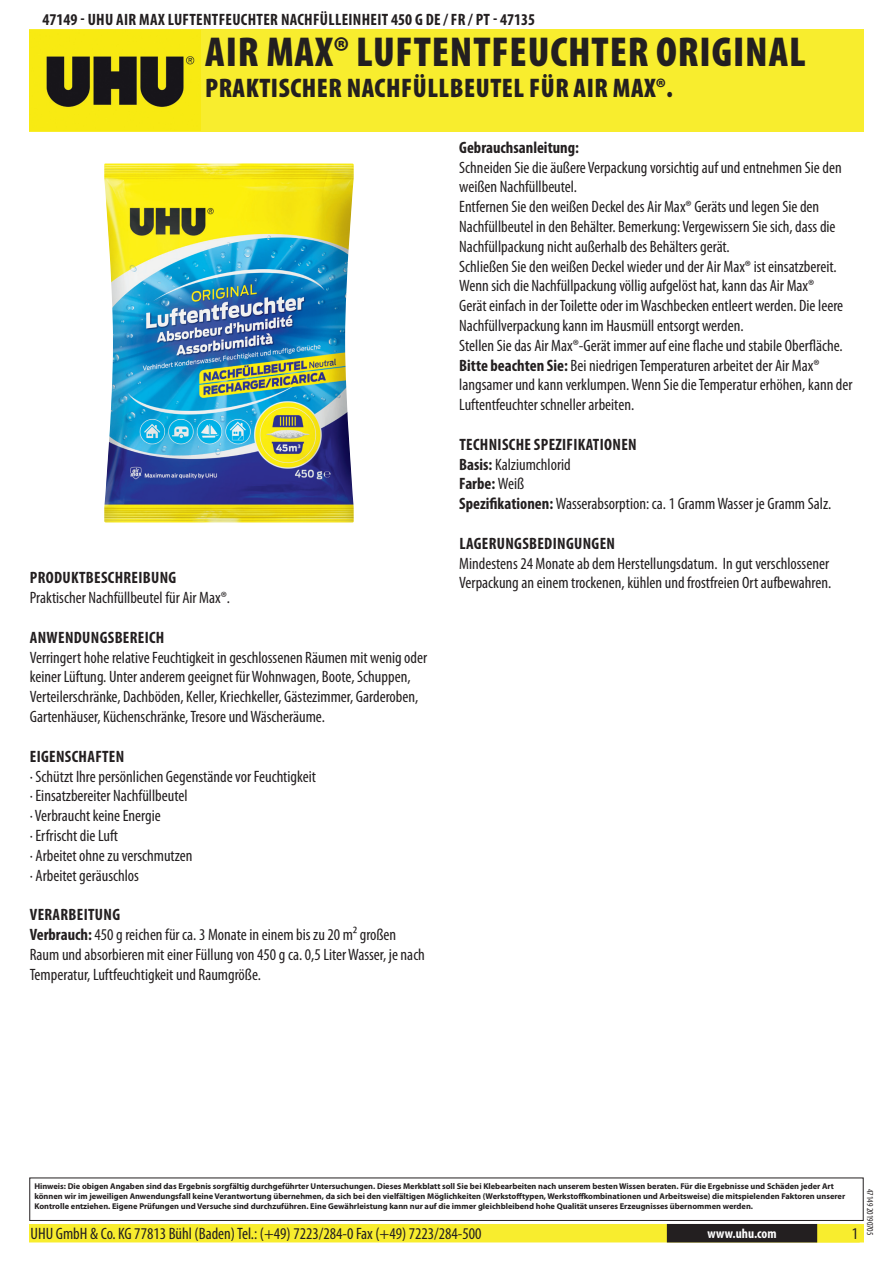
<style>
.page{position:relative;width:893px;height:1263px;background:#fff}
.page>*{position:absolute;margin:0;border:0;box-sizing:border-box;transform-origin:0 0}
.t1{font:900 condensed 42px "Myriad Pro";letter-spacing:.02em;color:#231f20}
.t2{font:900 condensed 27px "Myriad Pro";letter-spacing:.02em;color:#231f20}
.t3{font:condensed 16.5px/19.8px "Myriad Pro";color:#231f20}
.t4{font:700 condensed 16.5px "Myriad Pro";letter-spacing:.02em;color:#231f20}
.t5{font:700 condensed 16.5px "Myriad Pro";color:#231f20}
.t6{font:700 condensed 13.5px "Myriad Pro";color:#fff}
.t7{font:condensed 9px "Myriad Pro";color:#231f20}
.t8{font:700 8.4px/10.1px "Myriad Pro";color:#231f20}
.s1{font-weight:700}
</style>
<div class="page">
<div style="left:30px;top:1225px;width:833px;height:17px;background:#f8ed2e"></div>
<div style="left:29px;top:1224px;width:835px;height:18px;border:2px solid #f8ed2e"></div>
<div style="left:816px;top:1224px;width:44px;height:18px;border:2px solid #f8ed2e"></div>
<div style="left:668px;top:1225px;width:148px;height:17px;background:#231f20"></div>
<div style="left:667px;top:1224px;width:150px;height:18px;border:2px solid #231f20"></div>
<div style="left:29px;top:1177px;width:835px;height:44px;border:1px solid #231f20"></div>
<div style="left:30px;top:30px;width:834px;height:102px;background:#f8ed2e"></div>
<img style="left:30px;top:31px;width:171px;height:100px">
<img style="left:104px;top:163px;width:250px;height:360px">
<p class="t4" style="left:43px;top:9px;width:256px">47149 - UHU AIR MAX LUFTENTFEUCHTER NACHF</p>
<p class="t4" style="left:320px;top:9px;width:17px">ÜLLEINHEIT</p>
<p class="t5" style="left:391px;top:9px;width:146px">450 G DE / FR / PT - 47135</p>
<h1 class="t1" style="left:205px;top:25px;width:602px">AIR MAX® LUFTENTFEUCHTER ORIGINAL</h1>
<h2 class="t2" style="left:205px;top:70px;width:469px">PRAKTISCHER NACHFÜLLBEUTEL FÜR AIR MAX®.</h2>
<p class="t4" style="left:30px;top:568px;width:58px">PRODU KTBESCHREIBUN</p>
<p class="t4" style="left:169px;top:568px;width:9px">G</p>
<p class="t3" style="left:30px;top:588px;width:202px">Praktischer Nachfüllbeutel für Air Max®.</p>
<p class="t4" style="left:30px;top:627px;width:38px">ANWENDUN</p>
<p class="t4" style="left:100px;top:627px;width:17px">GSBEREICH</p>
<p class="t3" style="left:30px;top:647px;width:399px">Verringert hohe relative Feuchtigkeit in geschlossenen Räumen mit wenig oder keiner Lüftung. Unter anderem geeignet für Wohnwagen, Boote, Schuppen, Verteilerschränke, Dachböden, Keller, Kriechkeller, Gästezimmer, Garderoben, Gartenhäuser, Küchenschränke, Tresore und Wäscheräume.</p>
<p class="t4" style="left:30px;top:746px;width:28px">EIGENSCHAFTEN</p>
<p class="t3" style="left:30px;top:766px;width:288px">· Schützt Ihre persönlichen Gegenstände vor Feuchtigkeit · Einsatzbereiter Nachfüllbeutel<br>· Verbraucht keine Energie<br>· Erfrischt die Luft<br>· Arbeitet ohne zu verschmutzen<br>· Arbeitet geräuschlos</p>
<p class="t4" style="left:30px;top:904px;width:17px">VERARBEITUN</p>
<p class="t3" style="left:30px;top:904px;width:397px;text-indent:83px"><span class="s1">G<br>VERBRAUCH:</span> 450 g reichen für ca. 3 Monate in einem bis zu 20 m² großen Raum und absorbieren mit einer Füllung von 450 g ca. 0,5 Liter Wasser, je nach Temperatur, Luftfeuchtigkeit und Raumgröße.</p>
<p class="t5" style="left:459px;top:137px;width:121px">GEBRAUCHSANLEITUNG:</p>
<p class="t3" style="left:459px;top:157px;width:395px">Schneiden Sie die äußere Verpackung vorsichtig auf und entnehmen Sie den weißen Nachfüllbeutel.<br>Entfernen Sie den weißen Deckel des Air Max® Geräts und legen Sie den Nachfüllbeutel in den Behälter. Bemerkung: Vergewissern Sie sich, dass die Nachfüllpackung nicht außerhalb des Behälters gerät.<br>Schließen Sie den weißen Deckel wieder und der Air Max® ist einsatzbereit.<br>Wenn sich die Nachfüllpackung völlig aufgelöst hat, kann das Air Max®<br>Gerät einfach in der Toilette oder im Waschbecken entleert werden. Die leere Nachfüllverpackung kann im Hausmüll entsorgt werden.<br>Stellen Sie das Air Max®-Gerät immer auf eine flache und stabile Oberfläche.<br><span class="s1">BITTE BEACHTEN SIE:</span> Bei niedrigen Temperaturen arbeitet der Air Max® langsamer und kann verklumpen. Wenn Sie die Temperatur erhöhen, kann der Luftentfeuchter schneller arbeiten.</p>
<p class="t4" style="left:459px;top:434px;width:15px">TECHNISCHE</p>
<p class="t3" style="left:459px;top:434px;width:374px;text-indent:75px"><span class="s1">SPEZIFI KATIONEN<br>BASIS:</span> Kalziumchlorid<br><span class="s1">FARBE:</span> Weiß<br><span class="s1">SPEZIFIKATIONEN:</span> Wasserabsorption: ca. 1 Gramm Wasser je Gramm Salz.</p>
<p class="t4" style="left:459px;top:533px;width:31px">LAGERUN</p>
<p class="t4" style="left:514px;top:533px;width:17px">GSBEDIN</p>
<p class="t4" style="left:566px;top:533px;width:42px">GUNGEN</p>
<p class="t3" style="left:459px;top:553px;width:374px">Mindestens 24 Monate ab dem Herstellungsdatum. In gut verschlossener<br>Verpackung an einem trockenen, kühlen und frostfreien Ort aufbewahren.</p>
<p class="t8" style="left:34px;top:1181px;width:812px">Hinweis: Die obigen Angaben sind das Ergebnis sorgfältig durchgeführter Untersuchungen. Dieses Merkblatt soll Sie bei Klebearbeiten nach unserem besten Wissen beraten. Für die Ergebnisse und Schäden jeder Art können wir im jeweiligen Anwendungsfall keine Verantwortung übernehmen, da sich bei den vielfältigen Möglichkeiten (Werkstofftypen, Werkstoffkombinationen und Arbeitsweise) die mitspielenden Faktoren unserer<br>Kontrolle entziehen. Eigene Prüfungen und Versuche sind durchzuführen. Eine Gewährleistung kann nur auf die immer gleichbleibend hohe Qualität unseres Erzeugnisses übernommen werden.</p>
<p class="t3" style="left:31px;top:1224px;width:453px">UHU GmbH &amp; Co. KG 77813 Bühl (Baden) Tel.: (+49) 7223/284-0 Fax (+49) 7223/284-500</p>
<p class="t6" style="left:707px;top:1225px;width:71px">WWW.UHU.COM</p>
<p class="t3" style="left:852px;top:1224px;width:8px">1</p>
<p class="t7" style="left:875px;top:1189px;width:48px;rotate:90deg">47149 20190705</p>
</div>
